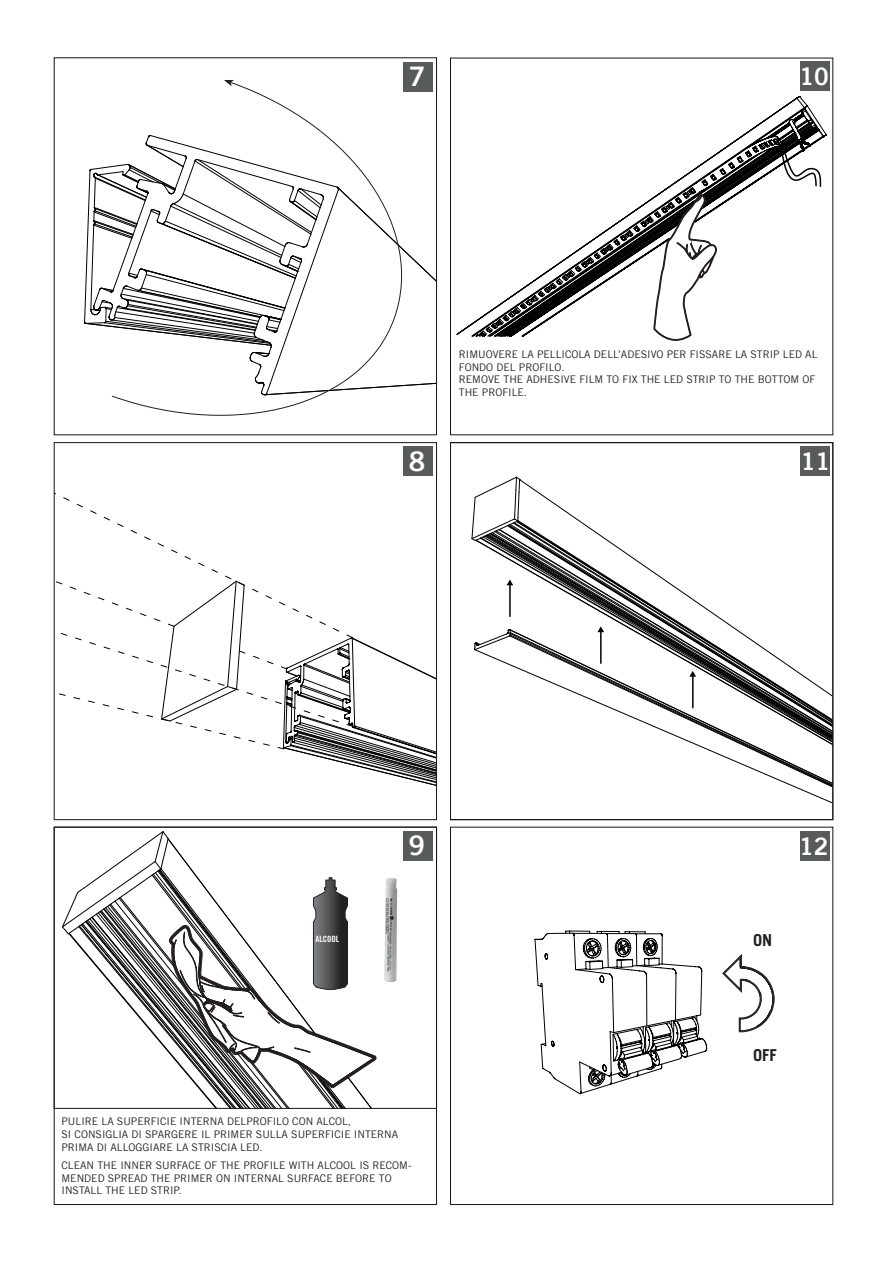
<style>
.page{position:relative;width:893px;height:1263px;background:#fff}
.page>*{position:absolute;margin:0;border:0;box-sizing:border-box;transform-origin:0 0}
.t1{font:27px "Trade Gothic LT Bold Two";color:#fff}
.t2{font:24px "Trade Gothic LT Bold Two";color:#fff}
.t3{font:700 16.5px "Trade Gothic LT Std";color:#231f20}
.t4{font:10.5px/12.6px "Trade Gothic LT";color:#231f20}
.t5{font:8.7px "Trade Gothic LT Std Bd Cn 20";color:#fff}
</style>
<div class="page">
<svg style="left:476px;top:540px;width:355px;height:263px"></svg>
<svg style="left:472px;top:477px;width:49px;height:64px"></svg>
<svg style="left:474px;top:629px;width:37px;height:22px"></svg>
<svg style="left:198px;top:1056px;width:179px;height:50px"></svg>
<hr style="left:509px;top:584px;width:2px;height:32px;background:#000001">
<svg style="left:507px;top:579px;width:6px;height:6px"></svg>
<hr style="left:692px;top:676px;width:2px;height:32px;background:#000001">
<svg style="left:689px;top:671px;width:7px;height:6px"></svg>
<hr style="left:600px;top:631px;width:2px;height:32px;background:#000001">
<svg style="left:597px;top:626px;width:7px;height:6px"></svg>
<div style="left:801px;top:62px;width:29px;height:29px;background:#585b5c"></div>
<svg style="left:84px;top:166px;width:351px;height:219px"></svg>
<div style="left:403px;top:62px;width:30px;height:29px;background:#585b5c"></div>
<div style="left:801px;top:447px;width:29px;height:29px;background:#585b5c"></div>
<div style="left:450px;top:442px;width:383px;height:378px;border:1px solid #17151a"></div>
<div style="left:450px;top:827px;width:383px;height:378px;border:1px solid #17151a"></div>
<div style="left:54px;top:827px;width:383px;height:378px;border:1px solid #17151a"></div>
<div style="left:800px;top:831px;width:29px;height:30px;background:#585b5c"></div>
<svg style="left:56px;top:571px;width:379px;height:215px"></svg>
<div style="left:54px;top:442px;width:383px;height:378px;border:1px solid #17151a"></div>
<div style="left:403px;top:447px;width:30px;height:29px;background:#585b5c"></div>
<div style="left:403px;top:831px;width:30px;height:30px;background:#585b5c"></div>
<svg style="left:111px;top:83px;width:314px;height:353px"></svg>
<svg style="left:224px;top:80px;width:10px;height:6px"></svg>
<img style="left:384px;top:878px;width:14px;height:104px">
<svg style="left:63px;top:831px;width:313px;height:257px"></svg>
<svg style="left:475px;top:96px;width:352px;height:245px"></svg>
<svg style="left:535px;top:931px;width:172px;height:163px"></svg>
<svg style="left:723px;top:955px;width:51px;height:77px"></svg>
<p class="t1" style="left:409px;top:59px;width:18px">7</p>
<p class="t2" style="left:800px;top:61px;width:31px">10</p>
<p class="t1" style="left:409px;top:444px;width:18px">8</p>
<p class="t4" style="left:459px;top:348px;width:360px">RIMUOVERE LA PELLICOLA DELL’ADESIVO PER FISSARE LA STRIP LED AL<br>FONDO DEL PROFILO.</p>
<p class="t4" style="left:459px;top:373px;width:358px">REMOVE THE ADHESIVE FILM TO FIX THE LED STRIP TO THE BOTTOM OF<br>THE PROFILE.</p>
<p class="t2" style="left:801px;top:447px;width:31px">11</p>
<p class="t1" style="left:409px;top:829px;width:18px">9</p>
<p class="t2" style="left:799px;top:831px;width:31px">12</p>
<p class="t5" style="left:316px;top:933px;width:25px">ALCOOL</p>
<p class="t3" style="left:753px;top:930px;width:21px">ON</p>
<p class="t4" style="left:62px;top:1115px;width:291px">PULIRE LA SUPERFICIE INTERNA DELPROFILO CON ALCOL,</p>
<p class="t4" style="left:62px;top:1128px;width:338px">SI CONSIGLIA DI SPARGERE IL PRIMER SULLA SUPERFICIE INTERNA</p>
<p class="t4" style="left:62px;top:1140px;width:203px">PRIMA DI ALLOGGIARE LA STRISCIA LED.</p>
<p class="t4" style="left:62px;top:1159px;width:351px">CLEAN THE INNER SURFACE OF THE PROFILE WITH ALCOOL IS RECOM-<br>MENDED SPREAD THE PRIMER ON INTERNAL SURFACE BEFORE TO</p>
<p class="t4" style="left:62px;top:1184px;width:122px">INSTALL THE LED STRIP.</p>
<p class="t3" style="left:753px;top:1045px;width:25px">OFF</p>
</div>
